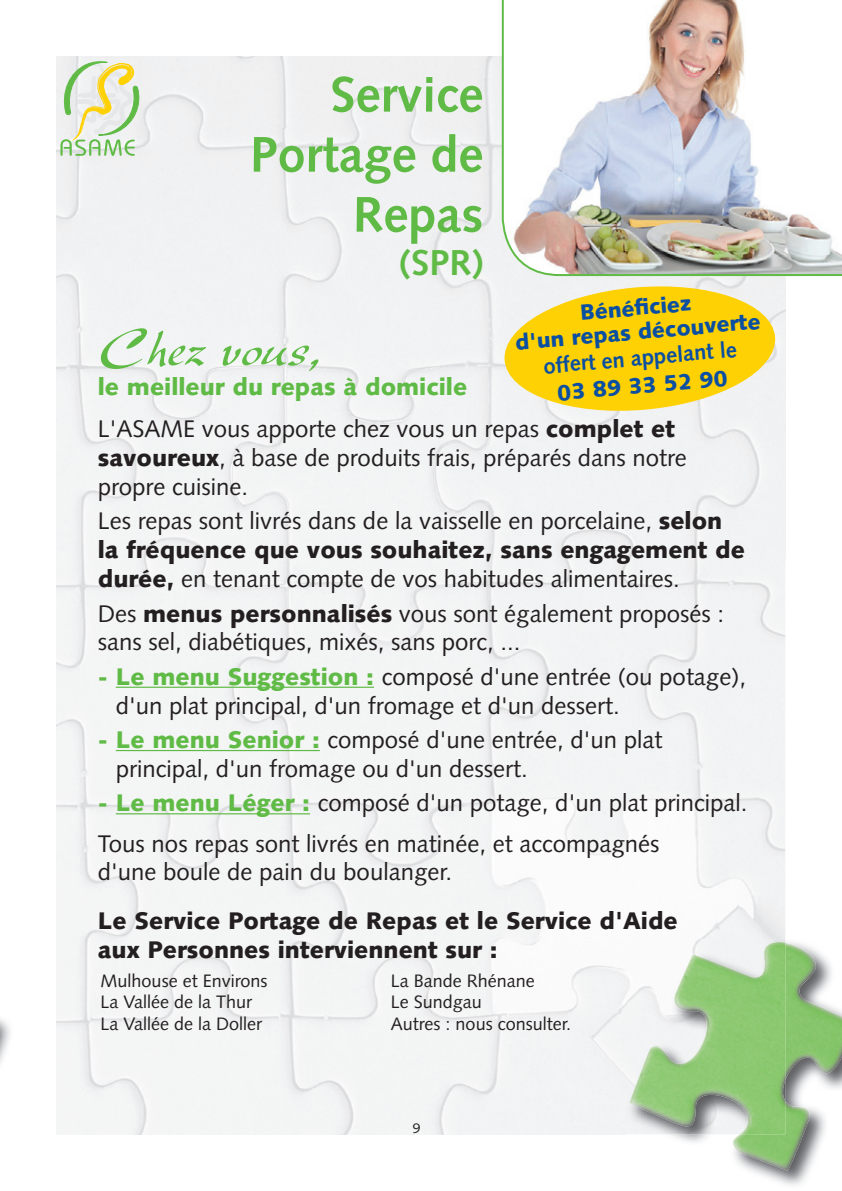
<style>
.page{position:relative;width:842px;height:1191px;background:#fff}
.page>*{position:absolute;margin:0;border:0;box-sizing:border-box;transform-origin:0 0}
.t1{font:italic 56px "New Berolina";color:#60bb46}
.t2{font:700 50px/60px "Syntax";color:#60bb46;text-align:right}
.t3{font:700 36px "Syntax";color:#60bb46}
.t4{font:24px/28.8px "Syntax";color:#231f20}
.t5{font:900 24px/28.8px "Syntax";color:#231f20}
.t6{font:900 22px/24px "Syntax";color:#0a4fa2;text-align:center}
.t7{font:700 22px "Syntax";color:#0a4fa2}
.t8{font:18px/21.6px "Syntax";color:#231f20}
.t9{font:14px "Syntax";color:#231f20}
.s1{font-weight:900;color:#60bb46}
.s2{font-weight:900}
</style>
<div class="page">
<img style="left:0;top:1019px;width:10px;height:45px">
<div style="left:57px;top:57px;width:397px;height:1077px;background:#f3f4f4"></div>
<img style="left:454px;top:57px;width:331px;height:933px">
<div style="left:454px;top:990px;width:173px;height:144px;background:#f2f3f4"></div>
<img style="left:667px;top:940px;width:175px;height:245px">
<img style="left:627px;top:939px;width:158px;height:195px">
<img style="left:785px;top:971px;width:57px;height:109px">
<img style="left:629px;top:942px;width:156px;height:192px">
<hr style="left:116px;top:686px;width:258px;height:2px;background:#60bb46">
<hr style="left:116px;top:750px;width:204px;height:1px;background:#60bb46">
<hr style="left:116px;top:813px;width:194px;height:1px;background:#60bb46">
<svg style="left:60px;top:61px;width:79px;height:95px"></svg>
<img style="left:501px;top:0;width:341px;height:277px">
<svg style="left:502px;top:281px;width:276px;height:135px"></svg>
<h2 class="t2" style="left:250px;top:65px;width:235px">Service<br>Portage de<br>Repas</h2>
<h3 class="t3" style="left:399px;top:242px;width:85px">(SPR)</h3>
<p class="t6" style="left:512px;top:306px;width:248px;rotate:-5deg">Bénéfi ciez<br>d'un repas découverte</p>
<h1 class="t1" style="left:98px;top:314px;width:235px">Chezvous,</h1>
<p class="t4" style="left:98px;top:365px;width:579px;line-height:42.8px"><span class="s1">le meilleur du repas à domicile<br></span>L'ASAME vous apporte chez vous un repas <span class="s2">complet et</span></p>
<p class="t4" style="left:98px;top:443px;width:590px"><span class="s2">savoureux</span>, à base de produits frais, préparés dans notre propre cuisine.</p>
<p class="t4" style="left:98px;top:507px;width:649px">Les repas sont livrés dans de la vaisselle en porcelaine, <span class="s2">selon la fréquence que vous souhaitez, sans engagement de durée,</span> en tenant compte de vos habitudes alimentaires.</p>
<p class="t4" style="left:98px;top:599px;width:628px">Des <span class="s2">menus personnalisés</span> vous sont également proposés : sans sel, diabétiques, mixés, sans porc, ...</p>
<p class="t4" style="left:116px;top:662px;width:632px;text-indent:-18px"><span class="s1">- Le menu Suggestion :</span> composé d'une entrée (ou potage), d'un plat principal, d'un fromage et d'un dessert.</p>
<p class="t4" style="left:116px;top:725px;width:548px;text-indent:-18px"><span class="s1">- Le menu Senior :</span> composé d'une entrée, d'un plat principal, d'un fromage ou d'un dessert.</p>
<p class="t4" style="left:98px;top:783px;width:651px;line-height:40.2px"><span class="s1">- Le menu Léger :</span> composé d'un potage, d'un plat principal.<br>Tous nos repas sont livrés en matinée, et accompagnés</p>
<p class="t4" style="left:98px;top:857px;width:356px">d'une boule de pain du boulanger.</p>
<p class="t5" style="left:98px;top:906px;width:581px">Le Service Portage de Repas et le Service d'Aide aux Personnes interviennent sur :</p>
<p class="t7" style="left:542px;top:353px;width:195px;rotate:-5deg">offert en appelant le</p>
<p class="t6" style="left:556px;top:381px;width:173px;rotate:-5deg">03 89 33 52 90</p>
<p class="t8" style="left:101px;top:969px;width:168px">Mulhouse et Environs<br>La Vallée de la Thur<br>La Vallée de la Doller</p>
<p class="t8" style="left:391px;top:969px;width:182px">La Bande Rhénane<br>Le Sundgau<br>Autres : nous consulter.</p>
<p class="t9" style="left:413px;top:1120px;width:9px">9</p>
</div>
